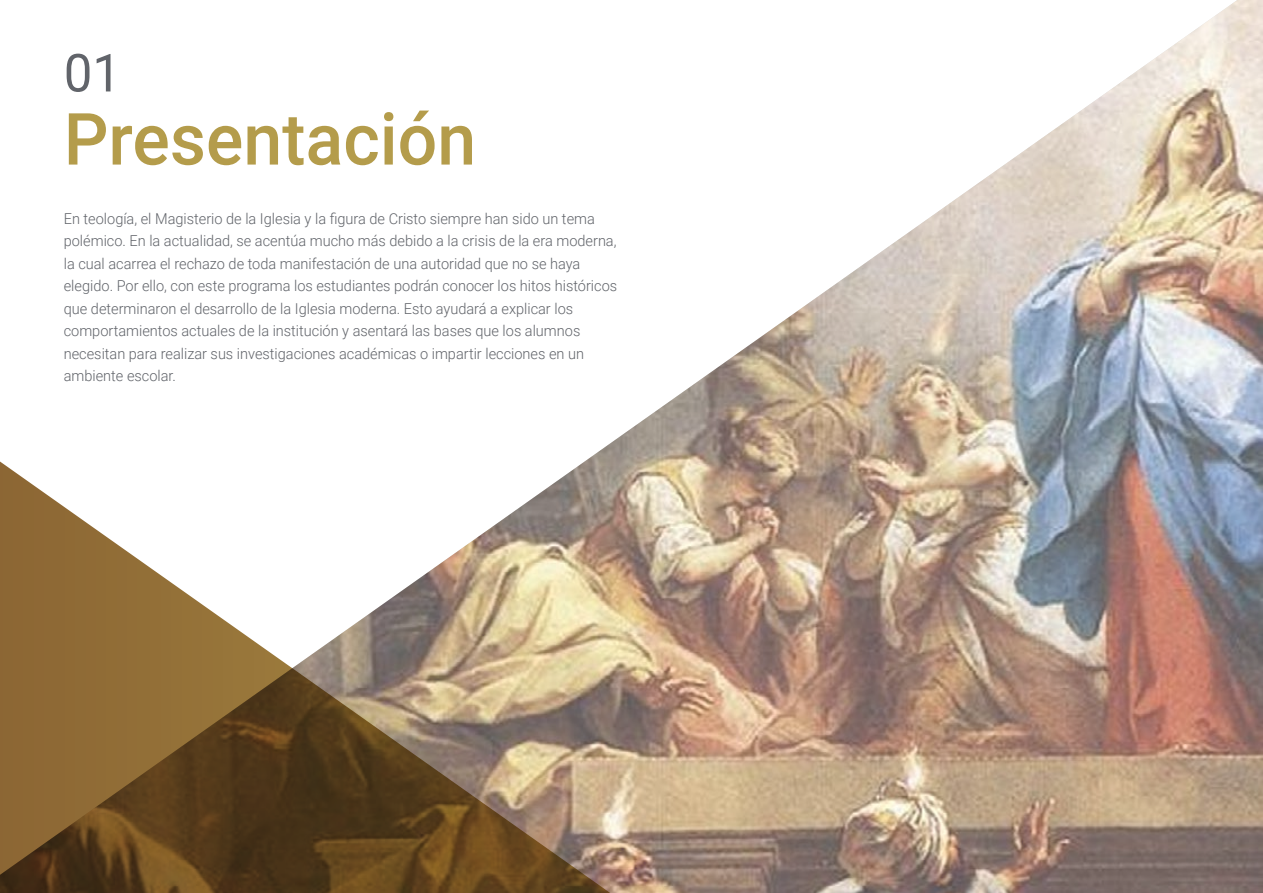
<style>
.page{position:relative;width:1263px;height:893px;background:#fff}
.page>*{position:absolute;margin:0;border:0;box-sizing:border-box;transform-origin:0 0}
.t1{font:500 72px "Roboto";color:#b49c4b}
.t2{font:52.5px "Roboto";color:#61646a}
.t3{font:300 15px/22.5px "Roboto";color:#61646a}
</style>
<div class="page">
<img style="left:606px;top:0;width:657px;height:893px">
<svg style="left:0;top:446px;width:640px;height:447px"></svg>
<h2 class="t2" style="left:64px;top:36px;width:59px">01</h2>
<h1 class="t1" style="left:64px;top:89px;width:414px">Presentación</h1>
<p class="t3" style="left:64px;top:207px;width:555px">En teología, el Magisterio de la Iglesia y la figura de Cristo siempre han sido un tema polémico. En la actualidad, se acentúa mucho más debido a la crisis de la era moderna, la cual acarrea el rechazo de toda manifestación de una autoridad que no se haya elegido. Por ello, con este programa los estudiantes podrán conocer los hitos históricos que determinaron el desarrollo de la Iglesia moderna. Esto ayudará a explicar los comportamientos actuales de la institución y asentará las bases que los alumnos necesitan para realizar sus investigaciones académicas o impartir lecciones en un ambiente escolar.</p>
</div>
